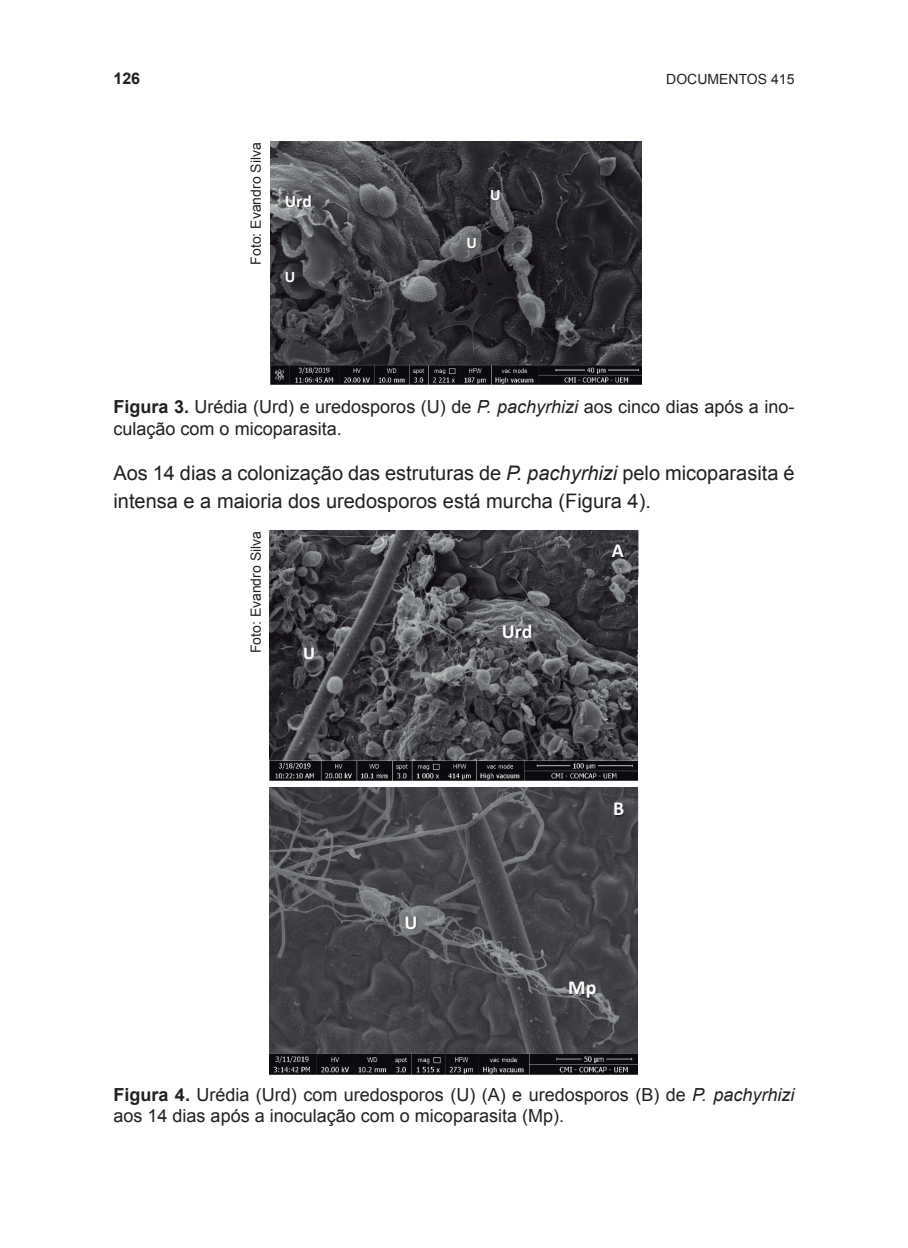
<style>
.page{position:relative;width:908px;height:1248px;background:#fff}
.page>*{position:absolute;margin:0;border:0;box-sizing:border-box;transform-origin:0 0}
.t1{font:20px/28px "Arial";color:#231f20}
.t2{font:700 19.8px "Calibri";color:#fff}
.t3{font:700 18.2px "Calibri";color:#fff}
.t4{font:18px/21.6px "Arial";color:#231f20}
.t5{font:700 17.6px "Calibri";color:#fff}
.t6{font:700 16px "Arial";color:#231f20}
.t7{font:700 16px "Calibri";color:#fff}
.t8{font:14px "Arial";color:#231f20}
.s1{font-weight:700}
.s2{font-style:italic}
</style>
<div class="page">
<img style="left:270px;top:142px;width:370px;height:242px">
<img style="left:273px;top:183px;width:62px;height:42px">
<img style="left:479px;top:179px;width:43px;height:37px">
<img style="left:273px;top:260px;width:44px;height:38px">
<img style="left:455px;top:227px;width:43px;height:37px">
<img style="left:269px;top:530px;width:368px;height:250px">
<img style="left:269px;top:787px;width:368px;height:287px">
<img style="left:598px;top:530px;width:41px;height:47px">
<img style="left:599px;top:789px;width:40px;height:46px">
<img style="left:488px;top:611px;width:71px;height:46px">
<img style="left:554px;top:968px;width:68px;height:46px">
<img style="left:390px;top:902px;width:54px;height:46px">
<p class="t6" style="left:113px;top:69px;width:28px">126</p>
<p class="t8" style="left:666px;top:70px;width:130px">DOCUMENTOS 415</p>
<p class="t8" style="left:247px;top:264px;width:124px;rotate:-90deg">Foto: Evandro Silva</p>
<p class="t5" style="left:285px;top:190px;width:29px">Urd</p>
<p class="t7" style="left:285px;top:266px;width:12px">U</p>
<p class="t7" style="left:466px;top:233px;width:12px">U</p>
<p class="t7" style="left:490px;top:184px;width:12px">U</p>
<p class="t4" style="left:113px;top:396px;width:682px"><span class="s1">Figura 3.</span> Urédia (Urd) e uredosporos (U) de <span class="s2">P. pachyrhizi</span> aos cinco dias após a ino&shy;culação com o micoparasita.</p>
<p class="t1" style="left:113px;top:458px;width:682px">Aos 14 dias a colonização das estruturas de <span class="s2">P. pachyrhizi</span> pelo micoparasita é intensa e a maioria dos uredosporos está murcha (Figura 4).</p>
<p class="t8" style="left:247px;top:653px;width:124px;rotate:-90deg">Foto: Evandro Silva</p>
<p class="t3" style="left:303px;top:641px;width:13px">U</p>
<p class="t2" style="left:404px;top:910px;width:14px">U</p>
<p class="t2" style="left:501px;top:619px;width:32px">Urd</p>
<p class="t2" style="left:611px;top:538px;width:14px">A</p>
<p class="t2" style="left:613px;top:796px;width:13px">B</p>
<p class="t2" style="left:568px;top:975px;width:30px">Mp</p>
<p class="t4" style="left:113px;top:1083px;width:682px"><span class="s1">Figura 4.</span> Urédia (Urd) com uredosporos (U) (A) e uredosporos (B) de <span class="s2">P. pachyrhizi </span>aos 14 dias após a inoculação com o micoparasita (Mp).</p>
</div>
